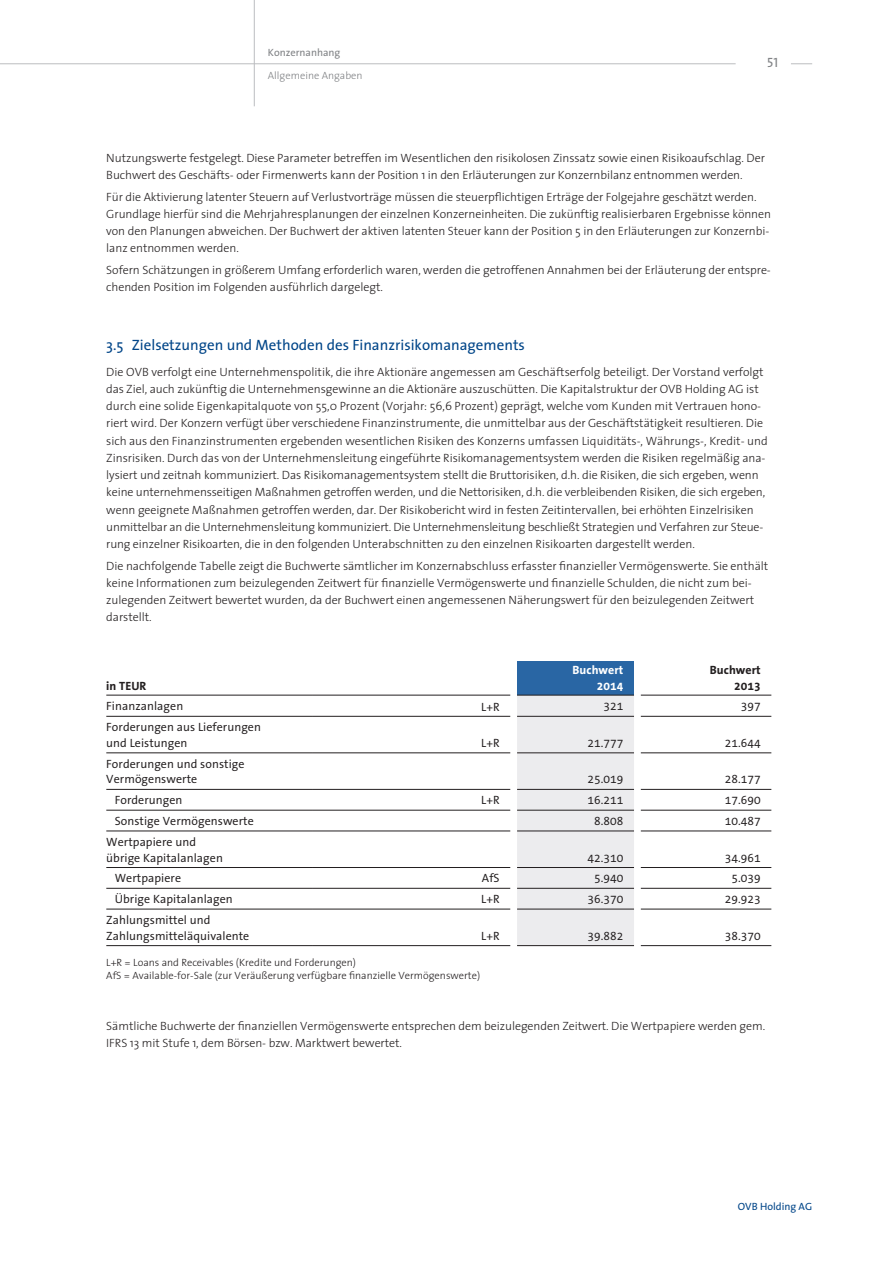
<style>
.page{position:relative;width:893px;height:1263px;background:#fff}
.page>*{position:absolute;margin:0;border:0;box-sizing:border-box;transform-origin:0 0}
.t1{font:15px "The Sans";color:#014588}
.t2{font:13.5px "The Sans Caps";color:#808285}
.t3{font:300 12px/17.2px "The Sans";letter-spacing:-.005em;color:#231f20}
.t4{font:12px/15.8px "The Sans Office";letter-spacing:.005em;color:#231f20}
.t5{font:700 12px/15.8px "The Sans Office";letter-spacing:.005em;color:#231f20;text-align:right}
.t6{font:700 12px/15.8px "The Sans Office";letter-spacing:.005em;color:#fff;text-align:right}
.t7{font:300 10.5px/13.5px "The Sans";color:#231f20}
.t8{font:300 10.5px "The Sans";color:#808285}
.t9{font:10.5px "The Sans";color:#808285}
.t10{font:10.5px "The Sans";color:#014588}
</style>
<div class="page">
<hr style="left:0;top:63px;width:736px;height:1px;background:#bcbdc0">
<svg style="left:791px;top:63px;width:21px;height:1px"></svg>
<hr style="left:254px;top:0;width:1px;height:106px;background:#bcbdc0">
<svg style="left:510px;top:661px;width:131px;height:285px;background:#d7dde6"></svg>
<hr style="left:106px;top:789px;width:207px;height:1px;background:#231f20">
<hr style="left:313px;top:789px;width:197px;height:1px;background:#231f20">
<hr style="left:517px;top:789px;width:117px;height:1px;background:#231f20">
<hr style="left:641px;top:789px;width:130px;height:1px;background:#231f20">
<hr style="left:106px;top:810px;width:207px;height:1px;background:#231f20">
<hr style="left:313px;top:810px;width:197px;height:1px;background:#231f20">
<hr style="left:517px;top:810px;width:117px;height:1px;background:#231f20">
<hr style="left:641px;top:810px;width:130px;height:1px;background:#231f20">
<hr style="left:106px;top:831px;width:207px;height:1px;background:#231f20">
<hr style="left:313px;top:831px;width:197px;height:1px;background:#231f20">
<hr style="left:517px;top:831px;width:117px;height:1px;background:#231f20">
<hr style="left:641px;top:831px;width:130px;height:1px;background:#231f20">
<hr style="left:106px;top:867px;width:207px;height:1px;background:#231f20">
<hr style="left:313px;top:867px;width:197px;height:1px;background:#231f20">
<hr style="left:517px;top:867px;width:117px;height:1px;background:#231f20">
<hr style="left:641px;top:867px;width:130px;height:1px;background:#231f20">
<hr style="left:106px;top:888px;width:207px;height:1px;background:#231f20">
<hr style="left:313px;top:888px;width:197px;height:1px;background:#231f20">
<hr style="left:517px;top:888px;width:117px;height:1px;background:#231f20">
<hr style="left:641px;top:888px;width:130px;height:1px;background:#231f20">
<hr style="left:106px;top:909px;width:207px;height:1px;background:#231f20">
<hr style="left:313px;top:909px;width:197px;height:1px;background:#231f20">
<hr style="left:517px;top:909px;width:117px;height:1px;background:#231f20">
<hr style="left:641px;top:909px;width:130px;height:1px;background:#231f20">
<hr style="left:106px;top:945px;width:207px;height:1px;background:#231f20">
<hr style="left:313px;top:945px;width:197px;height:1px;background:#231f20">
<hr style="left:517px;top:945px;width:117px;height:1px;background:#231f20">
<hr style="left:641px;top:945px;width:130px;height:1px;background:#231f20">
<hr style="left:106px;top:716px;width:207px;height:1px;background:#231f20">
<hr style="left:313px;top:716px;width:197px;height:1px;background:#231f20">
<hr style="left:517px;top:716px;width:117px;height:1px;background:#231f20">
<hr style="left:641px;top:716px;width:130px;height:1px;background:#231f20">
<hr style="left:106px;top:752px;width:207px;height:1px;background:#231f20">
<hr style="left:313px;top:752px;width:197px;height:1px;background:#231f20">
<hr style="left:517px;top:752px;width:117px;height:1px;background:#231f20">
<hr style="left:641px;top:752px;width:130px;height:1px;background:#231f20">
<hr style="left:106px;top:695px;width:207px;height:1px;background:#231f20">
<hr style="left:313px;top:695px;width:197px;height:1px;background:#231f20">
<hr style="left:517px;top:695px;width:117px;height:1px;background:#231f20">
<hr style="left:641px;top:695px;width:130px;height:1px;background:#231f20">
<p class="t9" style="left:268px;top:43px;width:74px">Konzernanhang</p>
<p class="t8" style="left:268px;top:67px;width:96px">Allgemeine Angaben</p>
<p class="t2" style="left:767px;top:52px;width:12px">51</p>
<p class="t3" style="left:106px;top:149px;width:660px">Nutzungswerte festgelegt. Diese Parameter betreffen im Wesentlichen den risikolosen Zinssatz sowie einen Risikoaufschlag. Der<br>Buchwert des Geschäfts- oder Firmenwerts kann der Position 1 in den Erläuterungen zur Konzernbilanz entnommen werden.</p>
<p class="t3" style="left:106px;top:188px;width:666px">Für die Aktivierung latenter Steuern auf Verlustvorträge müssen die steuerpflichtigen Erträge der Folgejahre geschätzt werden.<br>Grundlage hierfür sind die Mehrjahresplanungen der einzelnen Konzerneinheiten. Die zukünftig realisierbaren Ergebnisse können von den Planungen abweichen. Der Buchwert der aktiven latenten Steuer kann der Position 5 in den Erläuterungen zur Konzernbi&shy;lanz entnommen werden.</p>
<p class="t3" style="left:106px;top:261px;width:666px">Sofern Schätzungen in größerem Umfang erforderlich waren, werden die getroffenen Annahmen bei der Erläuterung der entspre&shy;chenden Position im Folgenden ausführlich dargelegt.</p>
<p class="t1" style="left:106px;top:332px;width:420px">3.5 Zielsetzungen und Methoden des Finanzrisikomanagements</p>
<p class="t3" style="left:106px;top:363px;width:663px">Die OVB verfolgt eine Unternehmenspolitik, die ihre Aktionäre angemessen am Geschäftserfolg beteiligt. Der Vorstand verfolgt das Ziel, auch zukünftig die Unternehmensgewinne an die Aktionäre auszuschütten. Die Kapitalstruktur der OVB Holding AG ist durch eine solide Eigenkapitalquote von 55,0 Prozent (Vorjahr: 56,6 Prozent) geprägt, welche vom Kunden mit Vertrauen hono&shy;riert wird. Der Konzern verfügt über verschiedene Finanzinstrumente, die unmittelbar aus der Geschäftstätigkeit resultieren. Die sich aus den Finanzinstrumenten ergebenden wesentlichen Risiken des Konzerns umfassen Liquiditäts-, Währungs-, Kredit- und Zinsrisiken. Durch das von der Unternehmensleitung eingeführte Risikomanagementsystem werden die Risiken regelmäßig ana&shy;lysiert und zeitnah kommuniziert. Das Risikomanagementsystem stellt die Bruttorisiken, d.h. die Risiken, die sich ergeben, wenn keine unternehmensseitigen Maßnahmen getroffen werden, und die Nettorisiken, d.h. die verbleibenden Risiken, die sich ergeben, wenn geeignete Maßnahmen getroffen werden, dar. Der Risikobericht wird in festen Zeitintervallen, bei erhöhten Einzelrisiken unmittelbar an die Unternehmensleitung kommuniziert. Die Unternehmensleitung beschließt Strategien und Verfahren zur Steue&shy;rung einzelner Risikoarten, die in den folgenden Unterabschnitten zu den einzelnen Risikoarten dargestellt werden.</p>
<p class="t3" style="left:106px;top:557px;width:663px">Die nachfolgende Tabelle zeigt die Buchwerte sämtlicher im Konzernabschluss erfasster finanzieller Vermögenswerte. Sie enthält keine Informationen zum beizulegenden Zeitwert für finanzielle Vermögenswerte und finanzielle Schulden, die nicht zum bei&shy;zulegenden Zeitwert bewertet wurden, da der Buchwert einen angemessenen Näherungswert für den beizulegenden Zeitwert darstellt.</p>
<p class="t5" style="left:106px;top:678px;width:42px">in TEUR</p>
<p class="t6" style="left:573px;top:663px;width:52px">Buchwert<br>2014</p>
<p class="t5" style="left:710px;top:663px;width:52px">Buchwert<br>2013</p>
<p class="t4" style="left:106px;top:699px;width:78px">Finanzanlagen</p>
<p class="t4" style="left:481px;top:700px;width:20px">L+R</p>
<p class="t4" style="left:603px;top:699px;width:21px">321</p>
<p class="t4" style="left:741px;top:699px;width:21px">397</p>
<p class="t4" style="left:106px;top:720px;width:156px">Forderungen aus Lieferungen und Leistungen</p>
<p class="t4" style="left:481px;top:735px;width:20px">L+R</p>
<p class="t4" style="left:587px;top:735px;width:37px">21.777</p>
<p class="t4" style="left:725px;top:735px;width:37px">21.644</p>
<p class="t4" style="left:106px;top:756px;width:140px">Forderungen und sonstige<br>Vermögenswerte</p>
<p class="t4" style="left:587px;top:772px;width:37px">25.019</p>
<p class="t4" style="left:725px;top:772px;width:37px">28.177</p>
<p class="t4" style="left:115px;top:793px;width:69px">Forderungen</p>
<p class="t4" style="left:481px;top:793px;width:20px">L+R</p>
<p class="t4" style="left:587px;top:793px;width:37px">16.211</p>
<p class="t4" style="left:725px;top:793px;width:37px">17.690</p>
<p class="t4" style="left:115px;top:813px;width:140px">Sonstige Vermögenswerte</p>
<p class="t4" style="left:594px;top:813px;width:31px">8.808</p>
<p class="t4" style="left:725px;top:813px;width:37px">10.487</p>
<p class="t4" style="left:106px;top:834px;width:118px">Wertpapiere und übrige Kapitalanlagen</p>
<p class="t4" style="left:587px;top:850px;width:37px">42.310</p>
<p class="t4" style="left:725px;top:850px;width:37px">34.961</p>
<p class="t4" style="left:115px;top:871px;width:68px">Wertpapiere</p>
<p class="t4" style="left:482px;top:871px;width:19px">AfS</p>
<p class="t4" style="left:594px;top:871px;width:31px">5.940</p>
<p class="t4" style="left:731px;top:871px;width:31px">5.039</p>
<p class="t4" style="left:115px;top:892px;width:120px">Übrige Kapitalanlagen</p>
<p class="t4" style="left:481px;top:892px;width:20px">L+R</p>
<p class="t4" style="left:587px;top:892px;width:37px">36.370</p>
<p class="t4" style="left:725px;top:892px;width:37px">29.923</p>
<p class="t4" style="left:106px;top:912px;width:145px">Zahlungsmittel und<br>Zahlungsmitteläquivalente</p>
<p class="t4" style="left:481px;top:928px;width:20px">L+R</p>
<p class="t4" style="left:587px;top:928px;width:37px">39.882</p>
<p class="t4" style="left:725px;top:928px;width:37px">38.370</p>
<p class="t7" style="left:106px;top:955px;width:375px">L+R = Loans and Receivables (Kredite und Forderungen)<br>AfS = Available-for-Sale (zur Veräußerung verfügbare finanzielle Vermögenswerte)</p>
<p class="t3" style="left:106px;top:1017px;width:660px">Sämtliche Buchwerte der finanziellen Vermögenswerte entsprechen dem beizulegenden Zeitwert. Die Wertpapiere werden gem.<br>IFRS 13 mit Stufe 1, dem Börsen- bzw. Marktwert bewertet.</p>
<p class="t10" style="left:738px;top:1197px;width:76px">OVB Holding AG</p>
</div>
